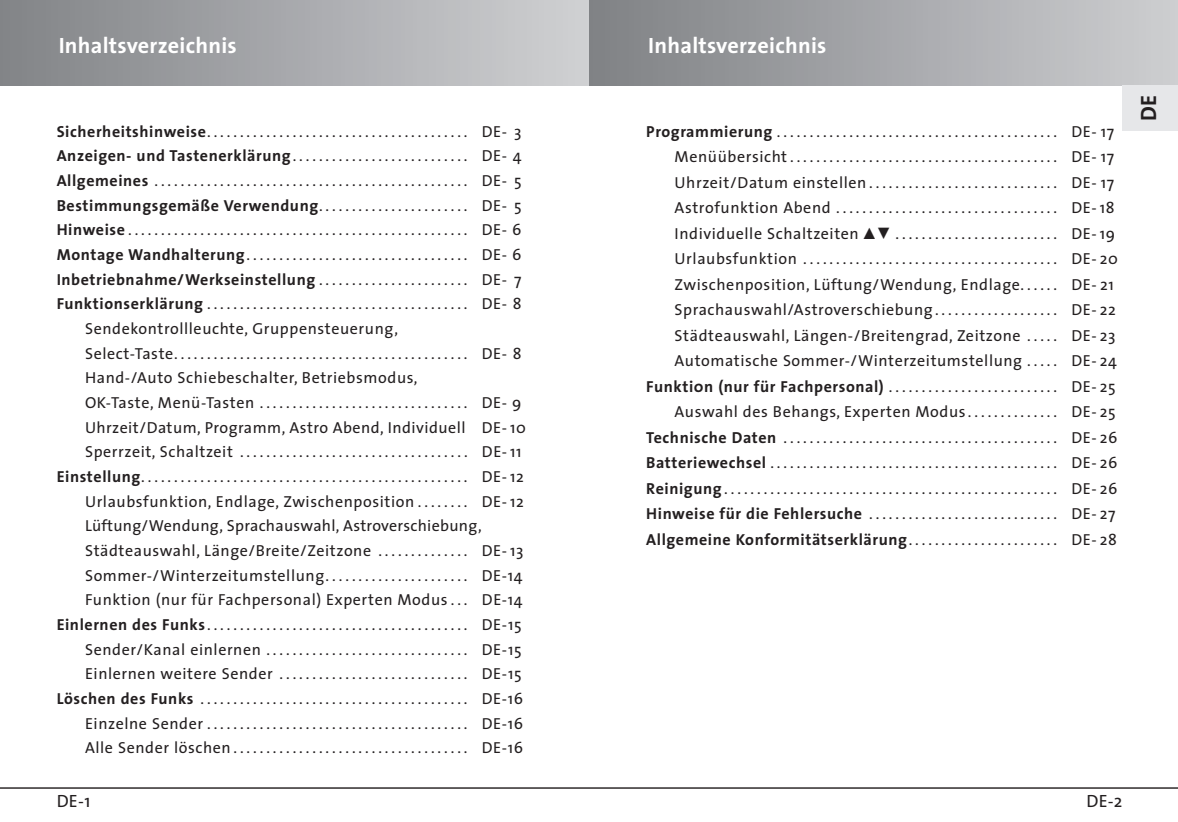
<style>
.page{position:relative;width:1178px;height:822px;background:#fff}
.page>*{position:absolute;margin:0;border:0;box-sizing:border-box;transform-origin:0 0}
.t1{font:700 22.2px "The Sans";letter-spacing:.01em;color:#fff}
.t2{font:700 22.2px "The Sans";color:#231f20}
.t3{font:17.8px "The Sans";color:#231f20}
.t4{font:16px/25.6px "The Sans";letter-spacing:.035em;color:#231f20;text-align:right}
.t5{font:700 16px "The Sans";letter-spacing:.035em;color:#231f20}
.s1{font-weight:700}
.s2{font-weight:400}
.s3{font-family:"Spe Num Mat"}
</style>
<div class="page">
<hr style="left:0;top:787px;width:1178px;height:2px;background:#231f20">
<div style="left:0;top:0;width:590px;height:85px;background:linear-gradient(to right,#818387,#d0d1d3)"></div>
<div style="left:590px;top:0;width:588px;height:85px;background:linear-gradient(to right,#7f8185,#cdced1)"></div>
<div style="left:1123px;top:85px;width:55px;height:45px;background:#e6e7e9"></div>
<h1 class="t1" style="left:59px;top:36px;width:180px">Inhaltsverzeichnis</h1>
<p class="t4" style="left:57px;top:120px;width:466px"><span class="s1">Sicherheitshinweise</span>........................................ DE- 3</p>
<p class="t4" style="left:57px;top:145px;width:466px"><span class="s1">Anzeigen- und Tastenerklärung</span>........................... DE- 4</p>
<p class="t4" style="left:57px;top:169px;width:466px"><span class="s1">Allgemeines</span> ................................................ DE- 5</p>
<p class="t5" style="left:57px;top:199px;width:466px">Bestimmungsgemäße Verwendung<span class="s2">. . . . . . . . . . . . . . . . . . . . . . . DE- 5</span></p>
<p class="t4" style="left:57px;top:218px;width:466px"><span class="s1">Hinweise</span>.................................................... DE- 6</p>
<p class="t4" style="left:57px;top:243px;width:466px"><span class="s1">Montage Wandhalterung</span>.................................. DE- 6</p>
<p class="t5" style="left:57px;top:273px;width:466px">Inbetriebnahme/Werkseinstellung <span class="s2">. . . . . . . . . . . . . . . . . . . . . . . DE- 7</span></p>
<p class="t4" style="left:57px;top:292px;width:466px"><span class="s1">Funktionserklärung</span>........................................ DE- 8</p>
<p class="t4" style="left:85px;top:317px;width:314px">Sendekontrollleuchte, Gruppensteuerung,</p>
<p class="t4" style="left:85px;top:342px;width:438px">Select-Taste............................................. DE- 8</p>
<p class="t4" style="left:85px;top:366px;width:334px">Hand-/Auto Schiebeschalter, Betriebsmodus,</p>
<p class="t4" style="left:85px;top:391px;width:438px">OK-Taste,Menü-Tasten ................................ DE- 9</p>
<p class="t4" style="left:85px;top:416px;width:442px">Uhrzeit/Datum, Programm, Astro Abend, Individuell DE- 10</p>
<p class="t4" style="left:85px;top:440px;width:438px">Sperrzeit,Schaltzeit ................................... DE-11</p>
<p class="t4" style="left:57px;top:465px;width:469px"><span class="s1">Einstellung</span>.................................................. DE-12</p>
<p class="t4" style="left:85px;top:490px;width:440px">Urlaubsfunktion, Endlage, Zwischenposition . . . . . . . . DE- 12</p>
<p class="t4" style="left:85px;top:514px;width:398px">Lüftung/Wendung, Sprachauswahl, Astroverschiebung,</p>
<p class="t4" style="left:85px;top:539px;width:440px">Städteauswahl, Länge/Breite/Zeitzone . . . . . . . . . . . . . . DE- 13</p>
<p class="t4" style="left:85px;top:564px;width:439px">Sommer-/Winterzeitumstellung. . . . . . . . . . . . . . . . . . . . . . DE-14</p>
<p class="t4" style="left:85px;top:588px;width:439px">Funktion (nur für Fachpersonal) Experten Modus . . . DE-14</p>
<p class="t4" style="left:57px;top:613px;width:466px"><span class="s1">Einlernen des Funks</span>........................................ DE-15</p>
<p class="t4" style="left:85px;top:638px;width:438px">Sender/Kanal einlernen ............................... DE-15</p>
<p class="t4" style="left:85px;top:662px;width:438px">Einlernen weitere Sender ............................. DE-15</p>
<p class="t4" style="left:57px;top:687px;width:468px"><span class="s1">Löschen des Funks</span> ......................................... DE-16</p>
<p class="t4" style="left:85px;top:712px;width:440px">Einzelne Sender........................................ DE-16</p>
<p class="t4" style="left:85px;top:736px;width:440px">Alle Sender löschen.................................... DE-16</p>
<h1 class="t1" style="left:648px;top:36px;width:180px">Inhaltsverzeichnis</h1>
<p class="t4" style="left:646px;top:120px;width:473px"><span class="s1">Programmierung</span>........................................... DE-17<br>Menüübersicht......................................... DE-17<br>Uhrzeit/Datum einstellen............................. DE-17<br>Astrofunktion Abend .................................. DE-18<br>Individuelle Schaltzeiten <span class="s3">vb</span> ......................... DE-19<br>Urlaubsfunktion ....................................... DE-20<br>Zwischenposition, Lüftung/Wendung, Endlage. . . . . . DE- 21<br>Sprachauswahl/Astroverschiebung. . . . . . . . . . . . . . . . . . . DE- 22<br>Städteauswahl, Längen-/Breitengrad, Zeitzone . . . . . DE- 23<br>Automatische Sommer-/Winterzeitumstellung . . . . . DE- 24<br><span class="s1">Funkti0n (nur für Fachpersonal)</span> .......................... DE-25<br>Auswahl des Behangs, Experten Modus. . . . . . . . . . . . . . DE- 25<br><span class="s1">Technische Daten</span> .......................................... DE-26<br><span class="s1">Batteriewechsel</span>............................................ DE-26<br><span class="s1">Reinigung</span>................................................... DE-26<br><span class="s1">Hinweise für die Fehlersuche</span> ............................. DE-27<br><span class="s1">Allgemeine Konformitätserklärung</span>. . . . . . . . . . . . . . . . . . . . . . . DE- 28</p>
<p class="t3" style="left:57px;top:794px;width:35px">DE-1</p>
<p class="t3" style="left:1086px;top:794px;width:38px">DE-2</p>
<h1 class="t2" style="left:1140px;top:121px;width:28px;rotate:-90deg">DE</h1>
</div>
